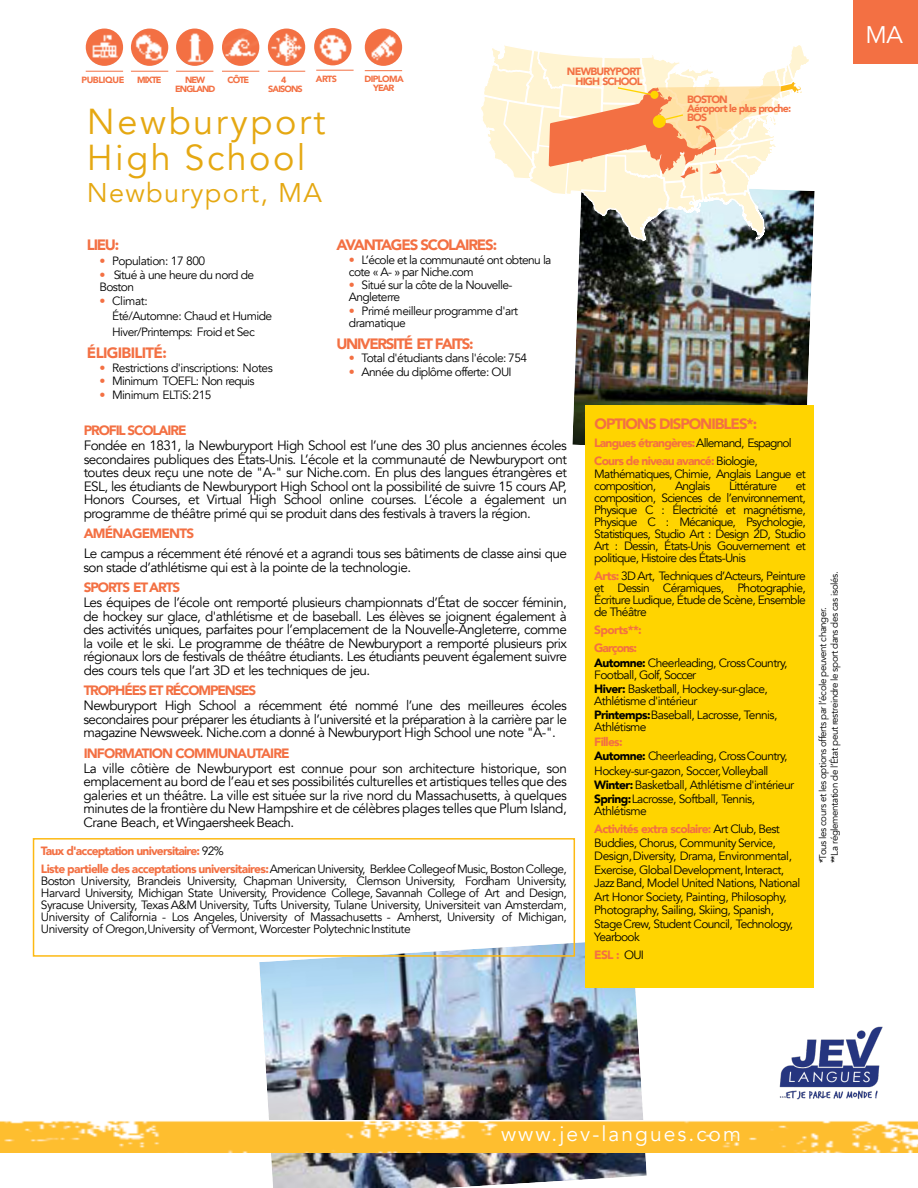
<style>
.page{position:relative;width:918px;height:1188px;background:#fff}
.page>*{position:absolute;margin:0;border:0;box-sizing:border-box;transform-origin:0 0}
.t1{font:36px/36px "Avenir";letter-spacing:.07em;color:#e5a812}
.t2{font:27px "Avenir";letter-spacing:.05em;color:#e5a812}
.t3{font:24px "Avenir";color:#fff}
.t4{font:21px "Avenir";letter-spacing:.095em;color:#fff}
.t5{font:900 15px "Avenir";letter-spacing:-.08em;color:#f37043}
.t6{font:900 15px "Avenir";letter-spacing:-.045em;color:#f37043}
.t7{font:13.5px/13.5px "Avenir";letter-spacing:-.04em;color:#000;text-align:justify}
.t8{font:900 13.5px "Avenir";letter-spacing:-.075em;color:#f37043}
.t9{font:12px/12px "Avenir";letter-spacing:-.05em;color:#000}
.t10{font:900 12px/17.7px "Avenir";letter-spacing:-.065em;color:#f37043}
.t11{font:900 10.5px/9px "Avenir";letter-spacing:-.075em;color:#f37043}
.t12{font:9.75px/11.7px "Avenir";letter-spacing:-.04em;color:#000}
.t13{font:900 9px/9px "Avenir";letter-spacing:-.095em;color:#f37043;text-align:center}
.t14{font:900 9px "Avenir";letter-spacing:-.045em;color:#f37043}
.t15{font:900 9px "Avenir";letter-spacing:-.065em;color:#f37043}
.s1{font-weight:900;color:#f37043}
.s2{font-weight:400;color:#000}
.s3{font-weight:900}
</style>
<div class="page">
<img style="left:259px;top:939px;width:388px;height:249px">
<img style="left:0;top:1120px;width:918px;height:32px">
<div style="left:854px;top:0;width:64px;height:64px;background:#f37043"></div>
<img style="left:572px;top:191px;width:243px;height:262px">
<div style="left:33px;top:838px;width:542px;height:119px;border:2px solid #fdb913"></div>
<div style="left:585px;top:405px;width:228px;height:583px;background:#ffd400"></div>
<svg style="left:481px;top:45px;width:332px;height:218px"></svg>
<div style="left:650px;top:91px;width:9px;height:8px;background:#ffd400;border-radius:50%"></div>
<img style="left:365px;top:29px;width:37px;height:37px;border-radius:50%">
<hr style="left:365px;top:70px;width:37px;height:1px;background:#f37043">
<img style="left:314px;top:28px;width:38px;height:37px;border-radius:50%">
<hr style="left:316px;top:70px;width:38px;height:1px;background:#f37043">
<img style="left:86px;top:29px;width:37px;height:37px;border-radius:50%">
<hr style="left:86px;top:71px;width:37px;height:1px;background:#f37043">
<img style="left:176px;top:29px;width:37px;height:37px;border-radius:50%">
<hr style="left:176px;top:71px;width:37px;height:1px;background:#f37043">
<img style="left:222px;top:29px;width:37px;height:37px;border-radius:50%">
<img style="left:268px;top:29px;width:37px;height:37px;border-radius:50%">
<img style="left:131px;top:29px;width:37px;height:37px;border-radius:50%">
<hr style="left:222px;top:71px;width:37px;height:1px;background:#f37043">
<hr style="left:268px;top:71px;width:37px;height:1px;background:#f37043">
<hr style="left:131px;top:71px;width:37px;height:1px;background:#f37043">
<img style="left:779px;top:1026px;width:104px;height:74px">
<p class="t13" style="left:228px;top:75px;width:23px">CÔTE</p>
<p class="t13" style="left:268px;top:75px;width:36px">4<br>SAISONS</p>
<p class="t14" style="left:81px;top:74px;width:44px">PUBLIQUE</p>
<p class="t13" style="left:185px;top:75px;width:22px">NEW</p>
<p class="t13" style="left:316px;top:75px;width:23px">ARTS</p>
<p class="t13" style="left:175px;top:84px;width:42px">ENGLAND</p>
<p class="t13" style="left:137px;top:75px;width:26px">MIXTE</p>
<p class="t11" style="left:567px;top:67px;width:76px">NEWBURYPORT</p>
<p class="t15" style="left:364px;top:73px;width:41px">DIPLOMA</p>
<p class="t11" style="left:576px;top:78px;width:68px">HIGH SCHOOL</p>
<p class="t13" style="left:373px;top:84px;width:23px">YEAR</p>
<h1 class="t1" style="left:87px;top:104px;width:240px">Newburyport<br>High School</h1>
<h2 class="t2" style="left:87px;top:175px;width:237px">Newburyport, MA</h2>
<p class="t5" style="left:87px;top:235px;width:34px">LIEU:</p>
<p class="t9" style="left:99px;top:255px;width:107px"><span class="s1">•</span> Population: 17 800</p>
<p class="t9" style="left:99px;top:269px;width:156px"><span class="s1">•</span> Situé à une heure du nord de<br>Boston</p>
<p class="t9" style="left:112px;top:294px;width:162px;line-height:14.4px;text-indent:-13px"><span class="s1">•</span> Climat:<br>Été/Automne: Chaud et Humide</p>
<p class="t9" style="left:112px;top:326px;width:144px">Hiver/Printemps: Froid et Sec</p>
<p class="t6" style="left:87px;top:343px;width:81px">ÉLIGIBILITÉ:</p>
<p class="t9" style="left:99px;top:362px;width:175px"><span class="s1">•</span> Restrictions d'inscriptions: Notes</p>
<p class="t9" style="left:99px;top:375px;width:157px"><span class="s1">•</span> Minimum TOEFL: Non requis</p>
<p class="t9" style="left:99px;top:389px;width:114px"><span class="s1">•</span> Minimum ELTiS:215</p>
<p class="t5" style="left:336px;top:235px;width:162px">AVANTAGES SCOLAIRES:</p>
<p class="t9" style="left:349px;top:254px;width:204px"><span class="s1">•</span> L’école et la communauté ont obtenu la cote « A- » par Niche.com</p>
<p class="t9" style="left:349px;top:279px;width:165px"><span class="s1">•</span> Situé sur la côte de la Nouvelle-<br>Angleterre</p>
<p class="t9" style="left:349px;top:305px;width:171px"><span class="s1">•</span> Primé meilleur programme d'art dramatique</p>
<p class="t5" style="left:336px;top:334px;width:139px">UNIVERSITÉ ET FAITS:</p>
<p class="t9" style="left:349px;top:352px;width:180px"><span class="s1">•</span> Total d'étudiants dans l'école: 754</p>
<p class="t9" style="left:349px;top:366px;width:164px"><span class="s1">•</span> Année du diplôme offerte: OUI</p>
<p class="t11" style="left:687px;top:95px;width:106px">BOSTON<br>Aéroport le plus proche:<br>BOS</p>
<p class="t8" style="left:84px;top:422px;width:104px">PROFIL SCOLAIRE</p>
<p class="t7" style="left:84px;top:439px;width:485px">Fondée en 1831, la Newburyport High School est l’une des 30 plus anciennes écoles secondaires publiques des États-Unis. L’école et la communauté de Newburyport ont toutes deux reçu une note de "A-" sur Niche.com. En plus des langues étrangères et ESL, les étudiants de Newburyport High School ont la possibilité de suivre 15 cours AP, Honors Courses, et Virtual High School online courses. L’école a également un programme de théâtre primé qui se produit dans des festivals à travers la région.</p>
<p class="t8" style="left:84px;top:525px;width:112px">AMÉNAGEMENTS</p>
<p class="t7" style="left:83px;top:547px;width:485px">Le campus a récemment été rénové et a agrandi tous ses bâtiments de classe ainsi que son stade d’athlétisme qui est à la pointe de la technologie.</p>
<p class="t8" style="left:84px;top:579px;width:98px">SPORTS ETARTS</p>
<p class="t7" style="left:83px;top:596px;width:485px">Les équipes de l’école ont remporté plusieurs championnats d’État de soccer féminin, de hockey sur glace, d'athlétisme et de baseball. Les élèves se joignent également à des activités uniques, parfaites pour l’emplacement de la Nouvelle-Angleterre, comme la voile et le ski. Le programme de théâtre de Newburyport a remporté plusieurs prix régionaux lors de festivals de théâtre étudiants. Les étudiants peuvent également suivre des cours tels que l’art 3D et les techniques de jeu.</p>
<p class="t8" style="left:84px;top:682px;width:174px">TROPHÉES ET RÉCOMPENSES</p>
<p class="t7" style="left:83px;top:699px;width:485px">Newburyport High School a récemment été nommé l’une des meilleures écoles secondaires pour préparer les étudiants à l’université et la préparation à la carrière par le magazine Newsweek. Niche.com a donné à Newburyport High School une note "A-".</p>
<p class="t8" style="left:84px;top:744px;width:208px">INFORMATION COMMUNAUTAIRE</p>
<p class="t7" style="left:83px;top:761px;width:485px">La ville côtière de Newburyport est connue pour son architecture historique, son emplacement au bord de l’eau et ses possibilités culturelles et artistiques telles que des galeries et un théâtre. La ville est située sur la rive nord du Massachusetts, à quelques minutes de la frontière du New Hampshire et de célèbres plages telles que Plum Island, Crane Beach, et WingaersheekBeach.</p>
<p class="t10" style="left:41px;top:843px;width:528px">Taux d'acceptation universitaire: <span class="s2">92%<br></span>Liste partielle des acceptations universitaires:<span class="s2">American University, Berklee Collegeof Music, Boston College,</span></p>
<p class="t9" style="left:41px;top:875px;width:528px;text-align:justify">Boston University, Brandeis University, Chapman University, Clemson University, Fordham University, Harvard University, Michigan State University, Providence College, Savannah College of Art and Design, Syracuse University, Texas A&amp;M University, Tufts University, Tulane University, Universiteit van Amsterdam, University of California - Los Angeles, University of Massachusetts - Amherst, University of Michigan, University of Oregon,University of Vermont, Worcester PolytechnicInstitute</p>
<p class="t5" style="left:595px;top:414px;width:164px">OPTIONS DISPONIBLES*:</p>
<p class="t10" style="left:594px;top:434px;width:199px">Langues étrangères:<span class="s2">Allemand, Espagnol<br></span>Cours de niveau avancé: <span class="s2">Biologie,</span></p>
<p class="t9" style="left:594px;top:468px;width:213px">Mathématiques, Chimie, Anglais Langue et composition,</p>
<p class="t9" style="left:675px;top:480px;width:37px">Anglais</p>
<p class="t9" style="left:729px;top:480px;width:49px">Littérature</p>
<p class="t9" style="left:594px;top:480px;width:213px;text-align:justify;text-indent:202px">et composition, Sciences de l’environnement, Physique C : Électricité et magnétisme, Physique C : Mécanique, Psychologie, Statistiques, Studio Art : Design 2D, Studio Art : Dessin, États-Unis Gouvernement et politique, Histoire des États-Unis</p>
<p class="t9" style="left:594px;top:570px;width:213px;text-align:justify"><span class="s1">Arts:</span> 3D Art, Techniques d’Acteurs, Peinture et Dessin Céramiques, Photographie, Écriture Ludique, Étude de Scène, Ensemble de Théâtre</p>
<p class="t10" style="left:594px;top:620px;width:49px;line-height:18.6px">Sports**:<br>Garçons:</p>
<p class="t9" style="left:594px;top:657px;width:195px"><span class="s3">Automne:</span> Cheerleading, CrossCountry,<br>Football, Golf, Soccer</p>
<p class="t9" style="left:594px;top:683px;width:175px"><span class="s3">Hiver:</span> Basketball, Hockey-sur-glace,<br>Athlétisme d'intérieur</p>
<p class="t9" style="left:594px;top:709px;width:185px"><span class="s3">Printemps:</span>Baseball, Lacrosse, Tennis,<br>Athlétisme</p>
<p class="t9" style="left:594px;top:735px;width:201px;line-height:14.4px"><span class="s1">Filles:<br></span><span class="s3">Automne:</span> Cheerleading, CrossCountry, Hockey-sur-gazon, Soccer,Volleyball <span class="s3">Winter:</span> Basketball, Athlétisme d'intérieur <span class="s3">Spring:</span>Lacrosse, Softball, Tennis,</p>
<p class="t10" style="left:594px;top:803px;width:187px"><span class="s2">Athlétisme<br></span>Activités extra scolaire: <span class="s2">Art Club, Best</span></p>
<p class="t9" style="left:594px;top:836px;width:208px;line-height:13.5px">Buddies, Chorus, Community Service, Design,Diversity, Drama, Environmental, Exercise, GlobalDevelopment,Interact, Jazz Band, Model United Nations, National Art Honor Society, Painting, Philosophy, Photography, Sailing, Skiing, Spanish, StageCrew, Student Council, Technology, Yearbook</p>
<p class="t10" style="left:594px;top:946px;width:51px">ESL : <span class="s2">OUI</span></p>
<p class="t12" style="left:817px;top:863px;width:293px;rotate:-90deg">*Tous les cours et les options offerts par l’école peuvent changer.<br>**La réglementation de l’État peut restreindre le sport dans des cas isolés.</p>
<h3 class="t3" style="left:866px;top:19px;width:39px">MA</h3>
<h3 class="t4" style="left:501px;top:1120px;width:241px">www.jev-langues.com</h3>
</div>
